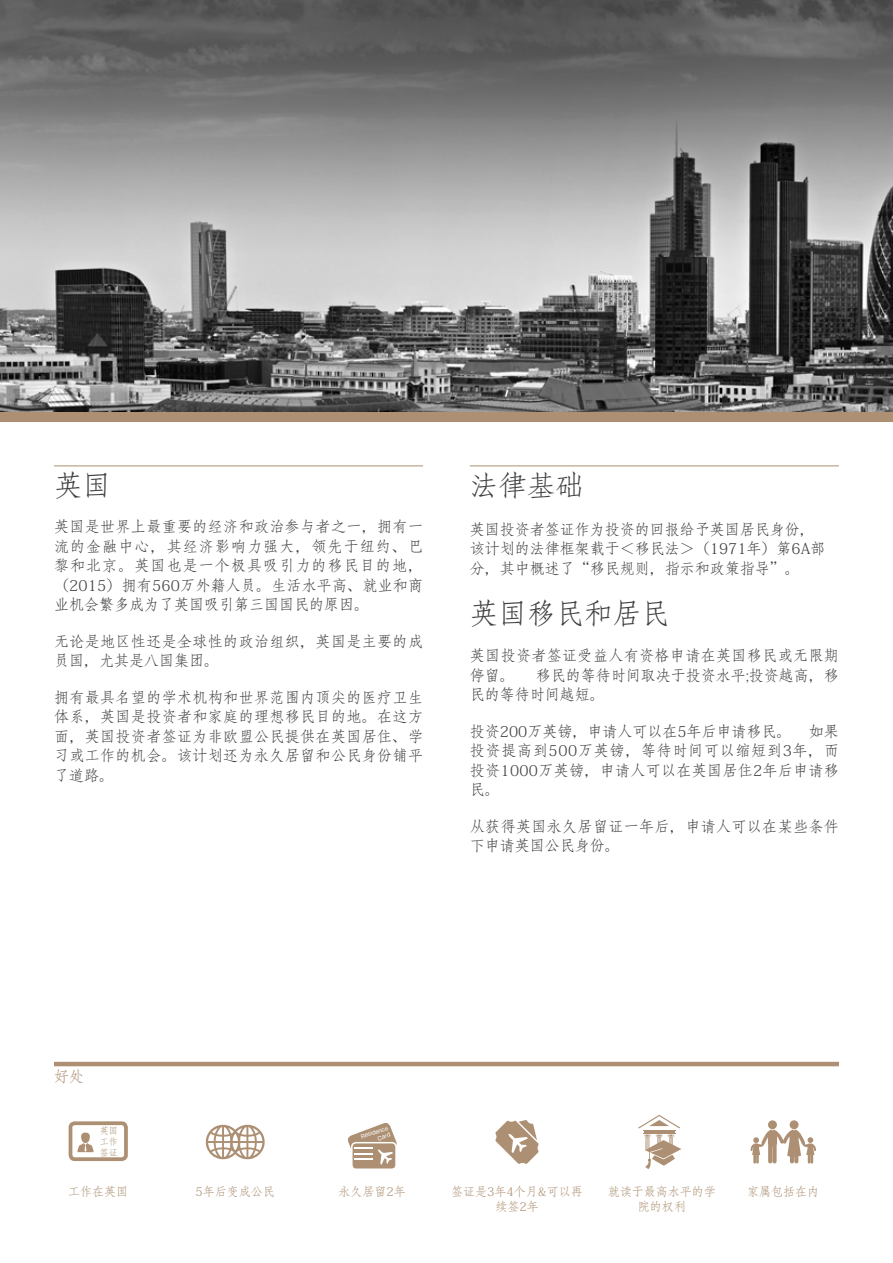
<style>
.page{position:relative;width:893px;height:1263px;background:#fff}
.page>*{position:absolute;margin:0;border:0;box-sizing:border-box;transform-origin:0 0}
.t1{font:28.5px "Adobe Fangsong Std";color:#404040}
.t2{font:15px/19.5px "Adobe Fangsong Std";letter-spacing:.02em;color:#404040;text-align:justify}
.t3{font:15px/19.5px "Adobe Fangsong Std";color:#404040}
.t4{font:15px "Adobe Fangsong Std";color:#ad9073}
.t5{font:12px/14.4px "Adobe Fangsong Std";color:#ad9073;text-align:center}
.t6{font:9px "Adobe Fangsong Std";color:#ad8f73}
.t7{font:6px/7.2px "Helvetica Neue";color:#fff;text-align:right}
</style>
<div class="page">
<div style="left:0;top:407px;width:893px;height:15px;background:#ad9073"></div>
<hr style="left:54px;top:465px;width:369px;height:1px;background:#ad9073">
<hr style="left:470px;top:465px;width:369px;height:1px;background:#ad9073">
<hr style="left:54px;top:1062px;width:785px;height:4px;background:#ad9073">
<img style="left:0;top:0;width:893px;height:412px">
<svg style="left:495px;top:1120px;width:44px;height:44px"></svg>
<div style="left:768px;top:1120px;width:9px;height:9px;background:#ad9073;border-radius:50%"></div>
<div style="left:790px;top:1120px;width:8px;height:9px;background:#ad9073;border-radius:50%"></div>
<svg style="left:751px;top:1129px;width:65px;height:34px"></svg>
<svg style="left:77px;top:1143px;width:17px;height:9px"></svg>
<div style="left:81px;top:1132px;width:9px;height:11px;background:#ad9073;border-radius:4px"></div>
<div style="left:69px;top:1121px;width:59px;height:40px;border:4px solid #ad9073;border-radius:4px"></div>
<svg style="left:638px;top:1115px;width:42px;height:13px"></svg>
<hr style="left:643px;top:1130px;width:32px;height:1px;background:#ad9073">
<hr style="left:643px;top:1133px;width:32px;height:1px;background:#ad9073">
<hr style="left:644px;top:1131px;width:30px;height:2px;background:#ad9073">
<svg style="left:644px;top:1134px;width:37px;height:35px"></svg>
<div style="left:352px;top:1143px;width:44px;height:26px;background:#ad9073;border-radius:4px"></div>
<div style="left:351px;top:1142px;width:46px;height:28px;border:2px solid #fff;border-radius:4px"></div>
<svg style="left:347px;top:1123px;width:50px;height:42px"></svg>
<svg style="left:206px;top:1125px;width:59px;height:34px"></svg>
<p class="t1" style="left:54px;top:468px;width:58px">英国</p>
<p class="t2" style="left:54px;top:517px;width:371px">英国是世界上最重要的经济和政治参与者之一，拥有一流的金融中心，其经济影响力强大，领先于纽约、巴黎和北京。英国也是一个极具吸引力的移民目的地，（2015）拥有560万外籍人员。生活水平高、就业和商业机会繁多成为了英国吸引第三国国民的原因。</p>
<p class="t2" style="left:54px;top:632px;width:370px">无论是地区性还是全球性的政治组织，英国是主要的成员国，尤其是八国集团。</p>
<p class="t2" style="left:54px;top:688px;width:370px">拥有最具名望的学术机构和世界范围内顶尖的医疗卫生体系，英国是投资者和家庭的理想移民目的地。在这方面，英国投资者签证为非欧盟公民提供在英国居住、学习或工作的机会。该计划还为永久居留和公民身份铺平了道路。</p>
<p class="t1" style="left:470px;top:468px;width:115px">法律基础</p>
<p class="t3" style="left:470px;top:520px;width:357px">英国投资者签证作为投资的回报给予英国居民身份，该计划的法律框架载于＜移民法＞（1971年）第6A部分，其中概述了“移民规则，指示和政策指导”。</p>
<p class="t1" style="left:470px;top:596px;width:201px">英国移民和居民</p>
<p class="t2" style="left:470px;top:646px;width:370px">英国投资者签证受益人有资格申请在英国移民或无限期停留。</p>
<p class="t3" style="left:470px;top:665px;width:371px;text-indent:66px">移民的等待时间取决于投资水平;投资越高，移民的等待时间越短。</p>
<p class="t2" style="left:470px;top:721px;width:371px">投资200万英镑，申请人可以在5年后申请移民。 如果投资提高到500万英镑，等待时间可以缩短到3年，而投资1000万英镑，申请人可以在英国居住2年后申请移民。</p>
<p class="t2" style="left:470px;top:816px;width:370px">从获得英国永久居留证一年后，申请人可以在某些条件下申请英国公民身份。</p>
<p class="t4" style="left:54px;top:1068px;width:31px">好处</p>
<p class="t6" style="left:100px;top:1125px;width:19px">英国</p>
<p class="t6" style="left:100px;top:1136px;width:19px">工作</p>
<p class="t6" style="left:100px;top:1147px;width:19px">签证</p>
<p class="t7" style="left:360px;top:1133px;width:30px;rotate:-19deg">Residence<br>Card</p>
<p class="t5" style="left:68px;top:1185px;width:61px">工作在英国</p>
<p class="t5" style="left:451px;top:1185px;width:133px">签证是3年4个月&amp;可以再续签2年</p>
<p class="t5" style="left:196px;top:1185px;width:81px">5年后变成公民</p>
<p class="t5" style="left:608px;top:1185px;width:109px">就读于最高水平的学院的权利</p>
<p class="t5" style="left:339px;top:1185px;width:69px">永久居留2年</p>
<p class="t5" style="left:747px;top:1185px;width:74px">家属包括在内</p>
</div>
